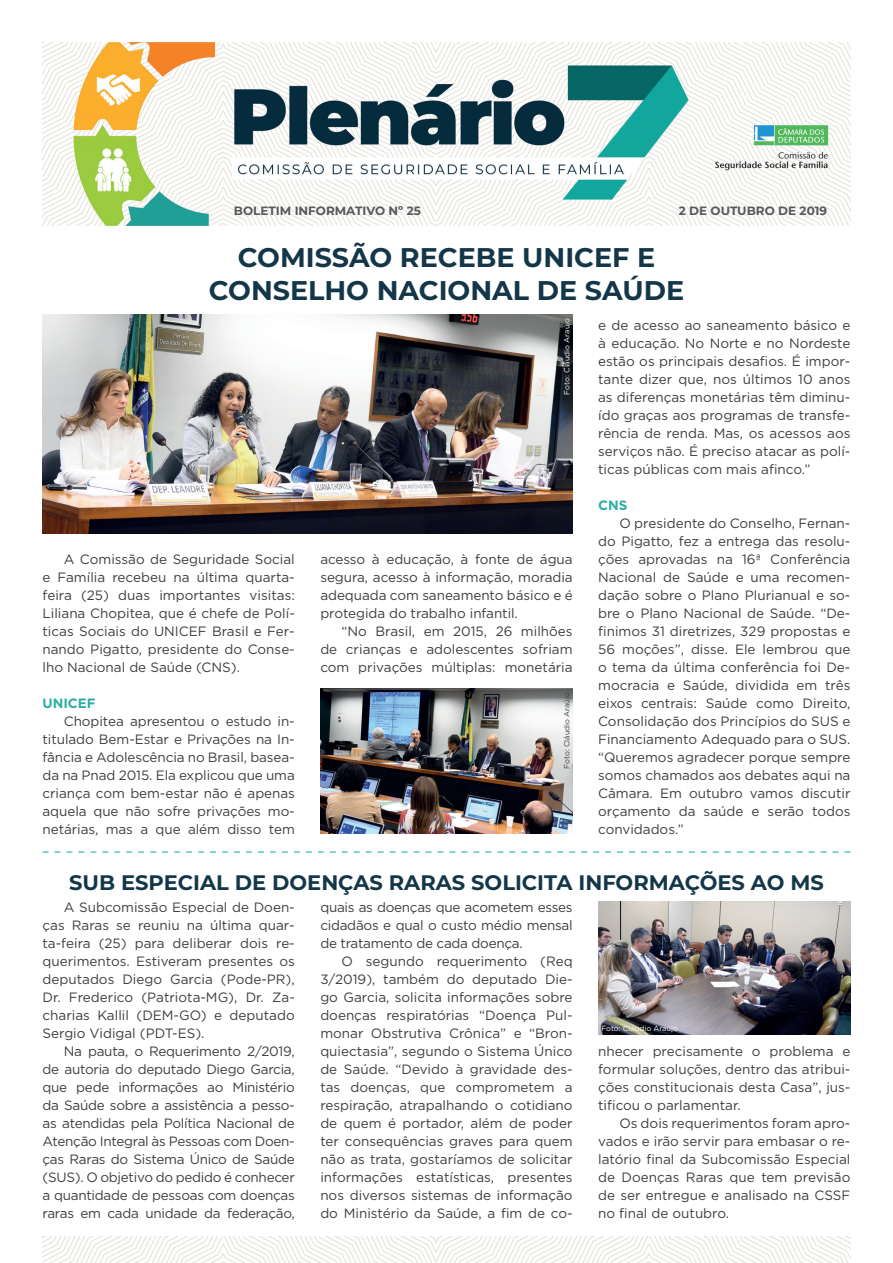
<style>
.page{position:relative;width:893px;height:1263px;background:#fff}
.page>*{position:absolute;margin:0;border:0;box-sizing:border-box;transform-origin:0 0}
.t1{font:700 27px/32.4px "Montserrat";color:#133748;text-align:center}
.t2{font:700 21px "Montserrat";color:#133748}
.t3{font:13.5px/18px "Gotham";color:#3e3e3f;text-align:justify}
.t4{font:700 13.5px "Gotham";color:#2daea5}
.t5{font:700 12px "Montserrat";color:#57585a}
.t6{font:7.5px "Gotham";color:#fff}
.t7{font:7.5px "Gotham";color:#3e3e3f}
</style>
<div class="page">
<img style="left:43px;top:43px;width:807px;height:182px">
<img style="left:43px;top:1236px;width:808px;height:27px">
<svg style="left:43px;top:852px;width:807px;height:1px"></svg>
<img style="left:598px;top:901px;width:252px;height:133px">
<img style="left:320px;top:689px;width:253px;height:145px">
<img style="left:43px;top:315px;width:530px;height:219px">
<p class="t5" style="left:234px;top:206px;width:189px">BOLETIM INFORMATIVO Nº 25</p>
<p class="t5" style="left:679px;top:206px;width:150px">2 DE OUTUBRO DE 2019</p>
<h1 class="t1" style="left:209px;top:243px;width:477px">COMISSÃO RECEBE UNICEF E<br>CONSELHO NACIONAL DE SAÚDE</h1>
<p class="t3" style="left:43px;top:551px;width:254px;text-indent:21px">A Comissão de Seguridade Social e Família recebeu na última quarta&shy;feira (25) duas importantes visitas:<br>Liliana Chopitea, que é chefe de Polí&shy;ticas Sociais do UNICEF Brasil e Fer&shy;nando Pigatto, presidente do Conse&shy;lho Nacional de Saúde (CNS).</p>
<p class="t4" style="left:43px;top:698px;width:55px">UNICEF</p>
<p class="t3" style="left:43px;top:713px;width:254px;text-indent:21px">Chopitea apresentou o estudo in&shy;titulado Bem-Estar e Privações na In&shy;fância e Adolescência no Brasil, basea&shy;da na Pnad 2015. Ela explicou que uma criança com bem-estar não é apenas aquela que não sofre privações mo&shy;netárias, mas a que além disso tem</p>
<p class="t6" style="left:564px;top:395px;width:78px;rotate:-90deg">Foto: Cláudio Araújo</p>
<p class="t3" style="left:320px;top:551px;width:254px">acesso à educação, à fonte de água segura, acesso à informação, moradia adequada com saneamento básico e é protegida do trabalho infantil.</p>
<p class="t3" style="left:320px;top:623px;width:254px;text-indent:21px">“No Brasil, em 2015, 26 milhões de crianças e adolescentes sofriam com privações múltiplas: monetária</p>
<p class="t7" style="left:564px;top:769px;width:78px;rotate:-90deg">Foto: Cláudio Araújo</p>
<p class="t3" style="left:598px;top:317px;width:254px">e de acesso ao saneamento básico e à educação. No Norte e no Nordeste estão os principais desafios. É impor&shy;tante dizer que, nos últimos 10 anos as diferenças monetárias têm diminu&shy;ído graças aos programas de transfe&shy;rência de renda. Mas, os acessos aos serviços não. É preciso atacar as polí&shy;ticas públicas com mais afinco.”</p>
<p class="t4" style="left:598px;top:500px;width:31px">CNS</p>
<p class="t3" style="left:598px;top:515px;width:254px;text-indent:21px">O presidente do Conselho, Fernan&shy;do Pigatto, fez a entrega das resolu&shy;ções aprovadas na 16ª Conferência Nacional de Saúde e uma recomen&shy;dação sobre o Plano Plurianual e so&shy;bre o Plano Nacional de Saúde. “De&shy;finimos 31 diretrizes, 329 propostas e 56 moções”, disse. Ele lembrou que o tema da última conferência foi De&shy;mocracia e Saúde, dividida em três eixos centrais: Saúde como Direito, Consolidação dos Princípios do SUS e Financiamento Adequado para o SUS. “Queremos agradecer porque sempre somos chamados aos debates aqui na Câmara. Em outubro vamos discutir orçamento da saúde e serão todos convidados.”</p>
<h2 class="t2" style="left:69px;top:874px;width:756px">SUB ESPECIAL DE DOENÇAS RARAS SOLICITA INFORMAÇÕES AO MS</h2>
<p class="t3" style="left:43px;top:899px;width:254px;text-indent:21px">A Subcomissão Especial de Doen&shy;ças Raras se reuniu na última quar&shy;ta-feira (25) para deliberar dois re&shy;querimentos. Estiveram presentes os deputados Diego Garcia (Pode-PR), Dr. Frederico (Patriota-MG), Dr. Za&shy;charias Kallil (DEM-GO) e deputado Sergio Vidigal (PDT-ES).</p>
<p class="t3" style="left:43px;top:1043px;width:254px;text-indent:21px">Na pauta, o Requerimento 2/2019, de autoria do deputado Diego Garcia, que pede informações ao Ministério da Saúde sobre a assistência a pesso&shy;as atendidas pela Política Nacional de Atenção Integral às Pessoas com Doen&shy;ças Raras do Sistema Único de Saúde (SUS). O objetivo do pedido é conhecer a quantidade de pessoas com doenças raras em cada unidade da federação,</p>
<p class="t3" style="left:320px;top:899px;width:254px">quais as doenças que acometem esses cidadãos e qual o custo médio mensal de tratamento de cada doença.</p>
<p class="t3" style="left:320px;top:953px;width:254px;text-indent:21px">O segundo requerimento (Req 3/2019), também do deputado Die&shy;go Garcia, solicita informações sobre doenças respiratórias “Doença Pul&shy;monar Obstrutiva Crônica” e “Bron&shy;quiectasia”, segundo o Sistema Único de Saúde. “Devido à gravidade des&shy;tas doenças, que comprometem a respiração, atrapalhando o cotidiano de quem é portador, além de poder ter consequências graves para quem não as trata, gostaríamos de solicitar informações estatísticas, presentes nos diversos sistemas de informação do Ministério da Saúde, a fim de co-</p>
<p class="t6" style="left:601px;top:1026px;width:78px">Foto: Cláudio Araújo</p>
<p class="t3" style="left:598px;top:1043px;width:254px">nhecer precisamente o problema e formular soluções, dentro das atribui&shy;ções constitucionais desta Casa”, jus&shy;tificou o parlamentar.</p>
<p class="t3" style="left:598px;top:1115px;width:254px;text-indent:21px">Os dois requerimentos foram apro&shy;vados e irão servir para embasar o re&shy;latório final da Subcomissão Especial de Doenças Raras que tem previsão de ser entregue e analisado na CSSF no final de outubro.</p>
</div>
